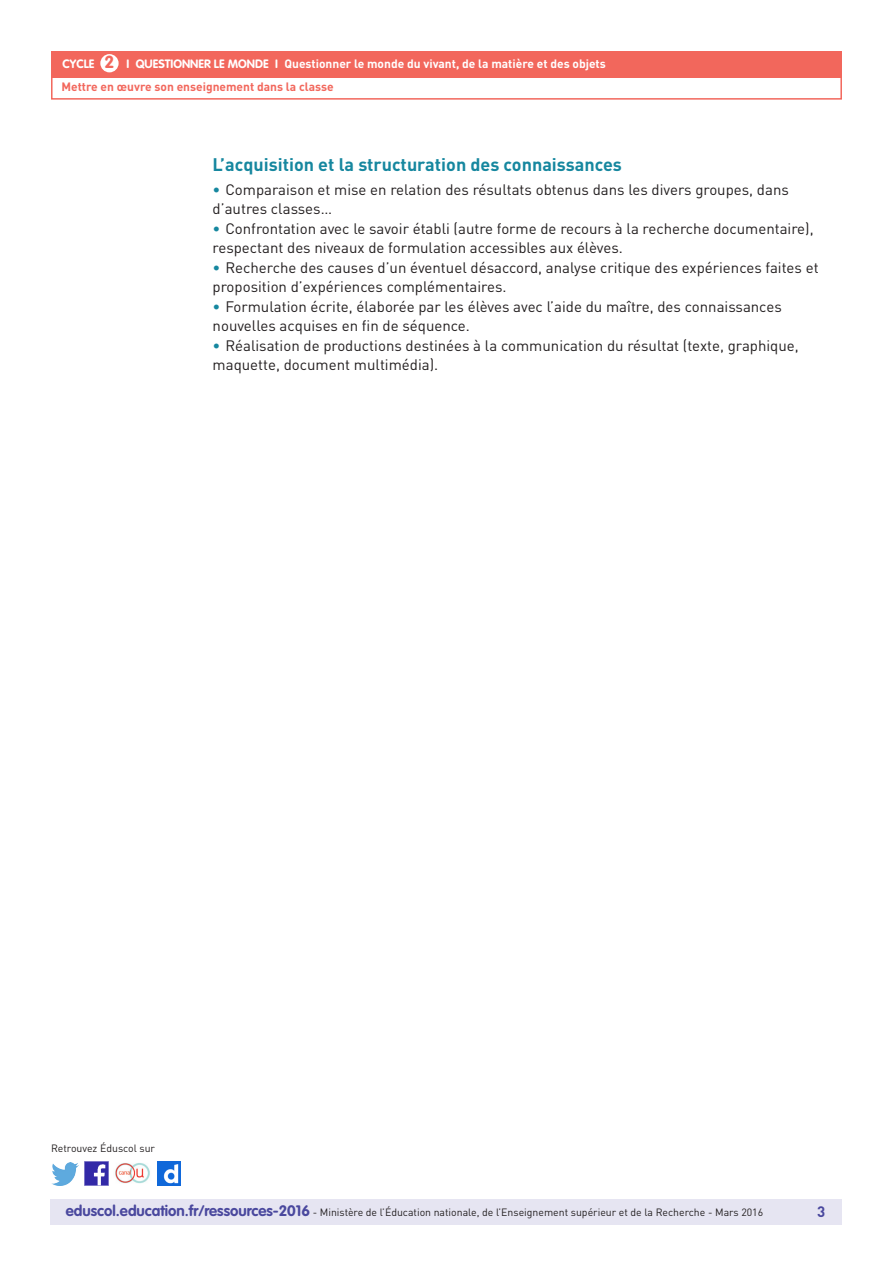
<style>
.page{position:relative;width:893px;height:1263px;background:#fff}
.page>*{position:absolute;margin:0;border:0;box-sizing:border-box;transform-origin:0 0}
._04_Titre_de_niveau{font:700 18px "DIN Pro";color:#16879f}
.t1{font:700 17.25px "VAG Rounded Std";color:#f2675c}
._08_Liste_à_puces_ni{font:15px/19.5px "DIN Pro";color:#231f20}
.t2{font:700 15px "DIN Pro";color:#4a489e}
.t3{font:700 12px "DIN Pro";color:#fff}
.t4{font:700 12px "DIN Pro";color:#f2675c}
.t5{font:700 12px "VAG Rounded Std";color:#fff}
.t6{font:10.5px "DIN Pro";color:#231f20}
.s1{color:#16879f}
.s2{font-family:"VAG Rounded Std";font-weight:700;font-size:15px;color:#4a489e}
</style>
<div class="page">
<div style="left:50px;top:1199px;width:791px;height:26px;background:#e6e5f2"></div>
<div style="left:51px;top:51px;width:791px;height:27px;background:#f2675c"></div>
<div style="left:100px;top:54px;width:19px;height:18px;background:#fff;border-radius:50%"></div>
<div style="left:51px;top:75px;width:791px;height:25px;border:2px solid #f2675c"></div>
<img style="left:85px;top:1162px;width:23px;height:23px">
<img style="left:51px;top:1163px;width:28px;height:22px">
<img style="left:158px;top:1162px;width:22px;height:23px">
<img style="left:115px;top:1163px;width:35px;height:21px">
<p class="t1" style="left:105px;top:52px;width:11px">2</p>
<p class="t3" style="left:284px;top:56px;width:323px">Questionner le monde du vivant, de la matière et des objets</p>
<p class="t4" style="left:61px;top:79px;width:274px">Mettre en œuvre son enseignement dans la classe</p>
<p class="t5" style="left:63px;top:57px;width:33px">CYCLE</p>
<p class="t5" style="left:127px;top:57px;width:153px">I QUESTIONNER LE MONDE I</p>
<p class="_04_Titre_de_niveau" style="left:213px;top:153px;width:411px">L’acquisition et la structuration des connaissances</p>
<p class="_08_Liste_à_puces_ni" style="left:213px;top:179px;width:578px"><span class="s1">•</span> Comparaison et mise en relation des résultats obtenus dans les divers groupes, dans d’autres classes…</p>
<p class="_08_Liste_à_puces_ni" style="left:213px;top:218px;width:602px"><span class="s1">•</span> Confrontation avec le savoir établi (autre forme de recours à la recherche documentaire), respectant des niveaux de formulation accessibles aux élèves.</p>
<p class="_08_Liste_à_puces_ni" style="left:213px;top:257px;width:607px"><span class="s1">•</span> Recherche des causes d’un éventuel désaccord, analyse critique des expériences faites et proposition d’expériences complémentaires.</p>
<p class="_08_Liste_à_puces_ni" style="left:213px;top:296px;width:571px"><span class="s1">•</span> Formulation écrite, élaborée par les élèves avec l’aide du maître, des connaissances nouvelles acquises en fin de séquence.</p>
<p class="_08_Liste_à_puces_ni" style="left:213px;top:335px;width:588px"><span class="s1">•</span> Réalisation de productions destinées à la communication du résultat (texte, graphique, maquette, document multimédia).</p>
<p class="t6" style="left:51px;top:1141px;width:106px">Retrouvez Éduscol sur</p>
<p class="t6" style="left:66px;top:1205px;width:699px"><span class="s2">eduscol.education.fr/ressources-2016</span> - Ministère de l’Éducation nationale, de l’Enseignement supérieur et de la Recherche - Mars 2016</p>
<p class="t2" style="left:817px;top:1201px;width:10px">3</p>
</div>
